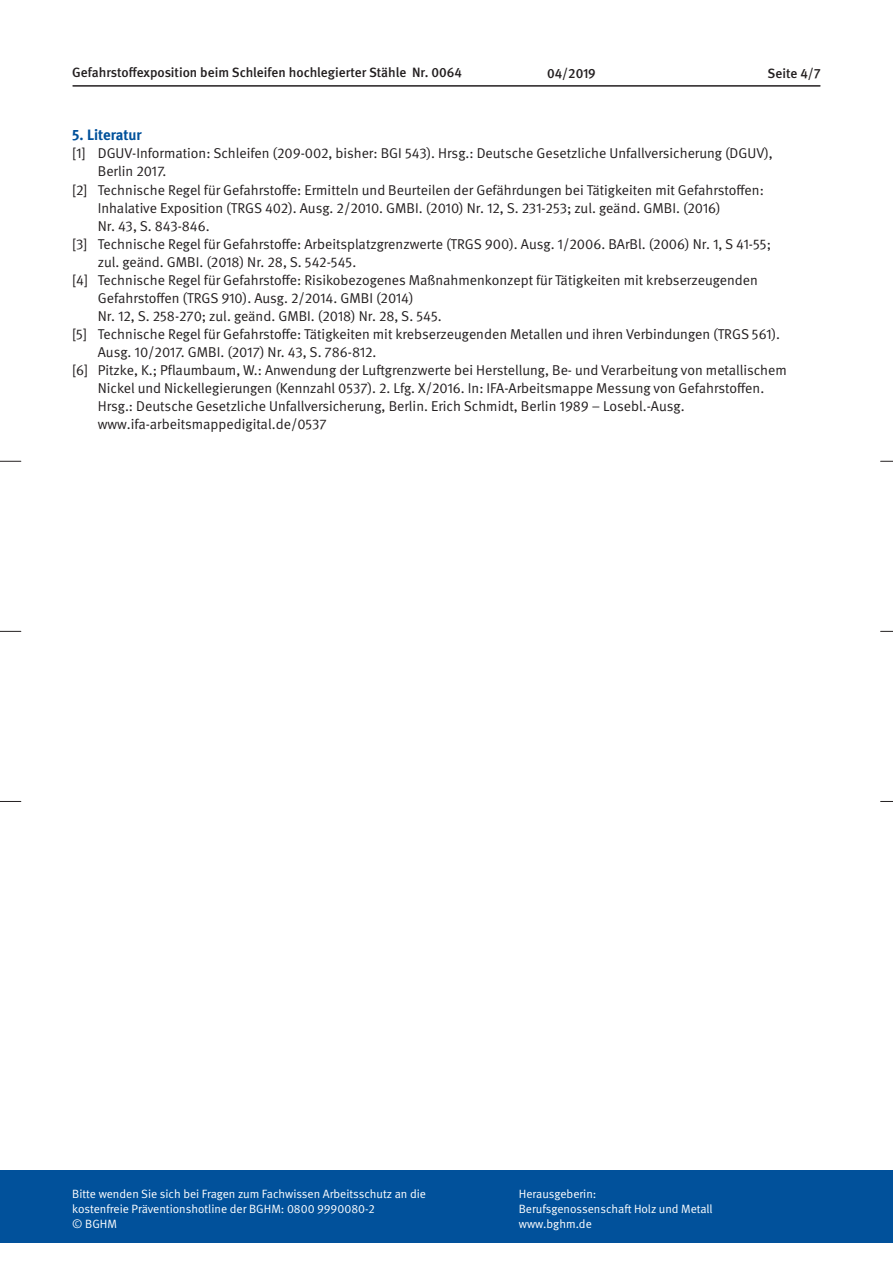
<style>
.page{position:relative;width:893px;height:1263px;background:#fff}
.page>*{position:absolute;margin:0;border:0;box-sizing:border-box;transform-origin:0 0}
.t1{font:700 15px "DGUV Meta";letter-spacing:-.005em;color:#01519b}
.t2{font:14.25px "DGUV Meta";color:#231f20}
.t3{font:500 13.5px "DGUV Meta";color:#231f20}
.t4{font:12px/15px "DGUV Meta";color:#fff}
</style>
<div class="page">
<div style="left:0;top:1170px;width:893px;height:73px;background:#01519b"></div>
<svg style="left:0;top:461px;width:21px;height:1px"></svg>
<svg style="left:0;top:631px;width:21px;height:1px"></svg>
<svg style="left:0;top:801px;width:21px;height:1px"></svg>
<svg style="left:881px;top:461px;width:12px;height:1px"></svg>
<svg style="left:881px;top:631px;width:12px;height:1px"></svg>
<svg style="left:881px;top:801px;width:12px;height:1px"></svg>
<hr style="left:73px;top:85px;width:747px;height:2px;background:#231f20">
<p class="t3" style="left:72px;top:64px;width:391px">Gefahrstoffexposition beim Schleifen hochlegierter Stähle Nr. 0064</p>
<p class="t3" style="left:547px;top:66px;width:50px">04/2019</p>
<p class="t3" style="left:768px;top:66px;width:55px">Seite 4/7</p>
<p class="t1" style="left:72px;top:126px;width:71px">5. Literatur</p>
<p class="t2" style="left:72px;top:145px;width:702px">[1] DGUV-Information: Schleifen (209-002, bisher: BGI 543). Hrsg.: Deutsche Gesetzliche Unfallversicherung (DGUV),</p>
<p class="t2" style="left:98px;top:163px;width:70px">Berlin 2017.</p>
<p class="t2" style="left:72px;top:181px;width:693px">[2] Technische Regel für Gefahrstoffe: Ermitteln und Beurteilen der Gefährdungen bei Tätigkeiten mit Gefahrstoffen:</p>
<p class="t2" style="left:98px;top:199px;width:624px">Inhalative Exposition (TRGS 402). Ausg. 2/2010. GMBI. (2010) Nr. 12, S. 231-253; zul. geänd. GMBI. (2016)</p>
<p class="t2" style="left:98px;top:217px;width:113px">Nr. 43, S. 843-846.</p>
<p class="t2" style="left:72px;top:236px;width:700px">[3] Technische Regel für Gefahrstoffe: Arbeitsplatzgrenzwerte (TRGS 900). Ausg. 1/2006. BArBl. (2006) Nr. 1, S 41-55;</p>
<p class="t2" style="left:98px;top:254px;width:260px">zul. geänd. GMBI. (2018) Nr. 28, S. 542-545.</p>
<p class="t2" style="left:72px;top:272px;width:687px">[4] Technische Regel für Gefahrstoffe: Risikobezogenes Maßnahmenkonzept für Tätigkeiten mit krebserzeugenden</p>
<p class="t2" style="left:98px;top:290px;width:317px">Gefahrstoffen (TRGS 910). Ausg. 2/2014. GMBI (2014)</p>
<p class="t2" style="left:98px;top:308px;width:345px">Nr. 12, S. 258-270; zul. geänd. GMBI. (2018) Nr. 28, S. 545.</p>
<p class="t2" style="left:72px;top:326px;width:709px">[5] Technische Regel für Gefahrstoffe: Tätigkeiten mit krebserzeugenden Metallen und ihren Verbindungen (TRGS 561).</p>
<p class="t2" style="left:98px;top:344px;width:280px">Ausg. 10/2017. GMBI. (2017) Nr. 43, S. 786-812.</p>
<p class="t2" style="left:72px;top:362px;width:716px">[6] Pitzke, K.; Pflaumbaum, W.: Anwendung der Luftgrenzwerte bei Herstellung, Be- und Verarbeitung von metallischem</p>
<p class="t2" style="left:98px;top:380px;width:668px">Nickel und Nickellegierungen (Kennzahl 0537). 2. Lfg. X/2016. In: IFA-Arbeitsmappe Messung von Gefahrstoffen.</p>
<p class="t2" style="left:98px;top:398px;width:588px">Hrsg.: Deutsche Gesetzliche Unfallversicherung, Berlin. Erich Schmidt, Berlin 1989 – Losebl.-Ausg.</p>
<p class="t2" style="left:98px;top:416px;width:230px">www.ifa-arbeitsmappedigital.de/0537</p>
<p class="t4" style="left:72px;top:1186px;width:355px">Bitte wenden Sie sich bei Fragen zum Fachwissen Arbeitsschutz an die kostenfreie Präventionshotline der BGHM: 0800 9990080-2<br>© BGHM</p>
<p class="t4" style="left:519px;top:1186px;width:195px">Herausgeberin:<br>Berufsgenossenschaft Holz und Metall www.bghm.de</p>
</div>
